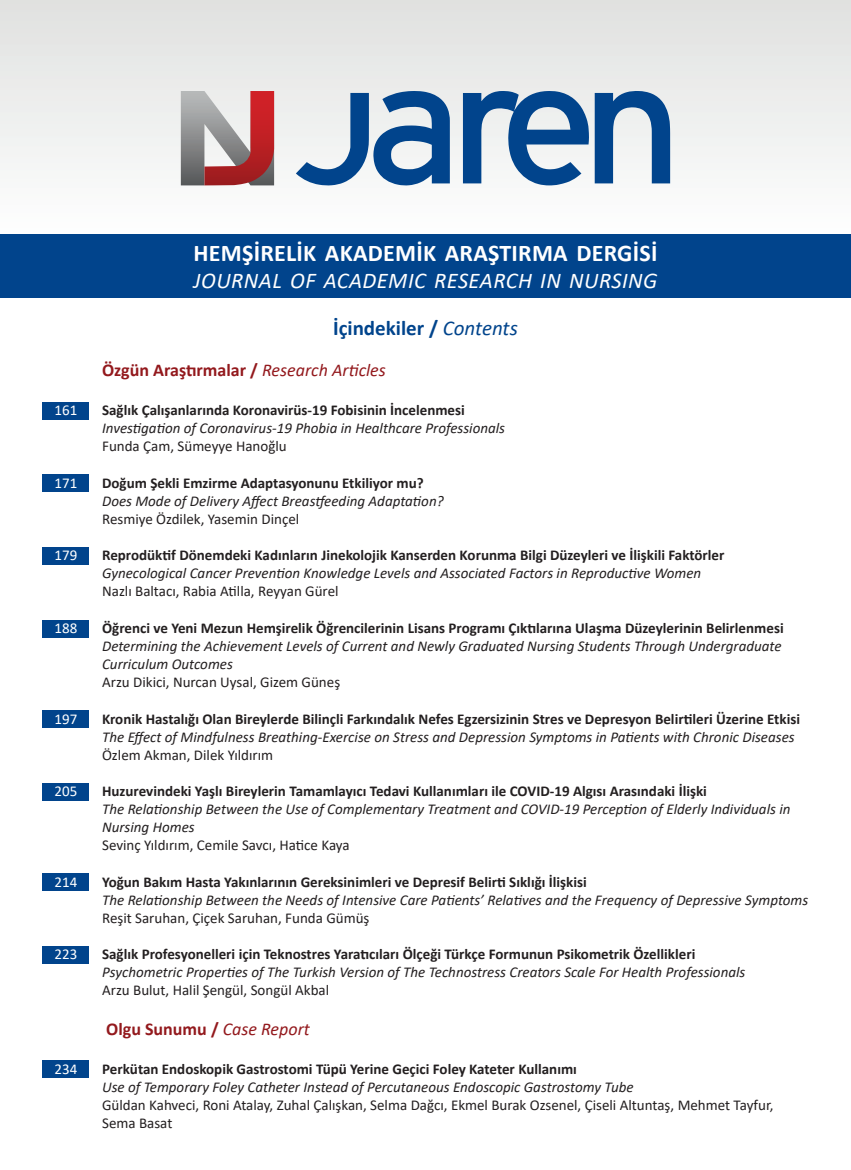
<style>
.page{position:relative;width:851px;height:1170px;background:#fff}
.page>*{position:absolute;margin:0;border:0;box-sizing:border-box;transform-origin:0 0}
.t1{font:700 24px "Calibri";letter-spacing:.01em;color:#fff}
.t2{font:italic 22.5px "Calibri";letter-spacing:.02em;color:#fff}
.t3{font:700 21px "Calibri";color:#01448c}
.İçindekiler_Bölüm_Başlık{font:700 18px "Calibri";color:#93191d}
.İçindekiler_Başlık_2{font:italic 15px/18px "Calibri";color:#231f20}
.İçindekiler_Başlık_1{font:700 15px "Calibri";color:#231f20}
.İçindekiler_Yazarlar{font:15px/18px "Calibri";color:#231f20}
.Sayfa_No{font:15px "Calibri";color:#fff}
.s1{font-weight:400;font-style:italic}
</style>
<div class="page">
<div style="left:0;top:0;width:850px;height:234px;background:linear-gradient(to bottom,#e0e1df,#fdfefe)"></div>
<div style="left:0;top:234px;width:850px;height:64px;background:#01448c"></div>
<svg style="left:181px;top:91px;width:93px;height:94px;background:#af8081"></svg>
<svg style="left:463px;top:91px;width:207px;height:94px"></svg>
<svg style="left:296px;top:91px;width:154px;height:95px"></svg>
<div style="left:43px;top:402px;width:46px;height:18px;background:#01448c"></div>
<div style="left:43px;top:474px;width:46px;height:18px;background:#01448c"></div>
<div style="left:43px;top:547px;width:46px;height:18px;background:#01448c"></div>
<div style="left:43px;top:619px;width:46px;height:18px;background:#01448c"></div>
<div style="left:43px;top:710px;width:46px;height:18px;background:#01448c"></div>
<div style="left:43px;top:782px;width:46px;height:18px;background:#01448c"></div>
<div style="left:43px;top:873px;width:46px;height:18px;background:#01448c"></div>
<div style="left:43px;top:945px;width:46px;height:18px;background:#01448c"></div>
<div style="left:43px;top:1060px;width:46px;height:18px;background:#01448c"></div>
<p class="t1" style="left:193px;top:236px;width:465px">HEMŞİRELİK AKADEMİK ARAŞTIRMA DERGİSİ</p>
<p class="t2" style="left:193px;top:265px;width:465px">JOURNAL OF ACADEMIC RESEARCH IN NURSING</p>
<p class="t3" style="left:333px;top:313px;width:186px">İçindekiler / <span class="s1">Contents</span></p>
<p class="İçindekiler_Bölüm_Başlık" style="left:102px;top:357px;width:285px">Özgün Araştırmalar / <span class="s1">Research Articles</span></p>
<p class="Sayfa_No" style="left:55px;top:400px;width:24px">161</p>
<p class="İçindekiler_Başlık_1" style="left:102px;top:399px;width:364px">Sağlık Çalışanlarında Koronavirüs-19 Fobisinin İncelenmesi</p>
<p class="İçindekiler_Başlık_2" style="left:102px;top:418px;width:404px">Investigation of Coronavirus-19 Phobia in Healthcare Professionals</p>
<p class="İçindekiler_Yazarlar" style="left:102px;top:437px;width:186px">Funda Çam, Sümeyye Hanoğlu</p>
<p class="Sayfa_No" style="left:55px;top:472px;width:24px">171</p>
<p class="İçindekiler_Başlık_1" style="left:102px;top:472px;width:323px">Doğum Şekli Emzirme Adaptasyonunu Etkiliyor mu?</p>
<p class="İçindekiler_Başlık_2" style="left:102px;top:491px;width:343px">Does Mode of Delivery Affect Breastfeeding Adaptation?</p>
<p class="İçindekiler_Yazarlar" style="left:102px;top:509px;width:199px">Resmiye Özdilek, Yasemin Dinçel</p>
<p class="Sayfa_No" style="left:55px;top:545px;width:24px">179</p>
<p class="İçindekiler_Başlık_1" style="left:102px;top:544px;width:623px">Reprodüktif Dönemdeki Kadınların Jinekolojik Kanserden Korunma Bilgi Düzeyleri ve İlişkili Faktörler</p>
<p class="İçindekiler_Başlık_2" style="left:102px;top:563px;width:600px">Gynecological Cancer Prevention Knowledge Levels and Associated Factors in Reproductive Women</p>
<p class="İçindekiler_Yazarlar" style="left:102px;top:582px;width:238px">Nazlı Baltacı, Rabia Atilla, Reyyan Gürel</p>
<p class="Sayfa_No" style="left:55px;top:617px;width:24px">188</p>
<p class="İçindekiler_Başlık_1" style="left:102px;top:617px;width:683px">Öğrenci ve Yeni Mezun Hemşirelik Öğrencilerinin Lisans Programı Çıktılarına Ulaşma Düzeylerinin Belirlenmesi</p>
<p class="İçindekiler_Başlık_2" style="left:102px;top:636px;width:681px">Determining the Achievement Levels of Current and Newly Graduated Nursing Students Through Undergraduate<br>Curriculum Outcomes</p>
<p class="İçindekiler_Yazarlar" style="left:102px;top:672px;width:239px">Arzu Dikici, Nurcan Uysal, Gizem Güneş</p>
<p class="Sayfa_No" style="left:55px;top:708px;width:24px">197</p>
<p class="İçindekiler_Başlık_1" style="left:102px;top:708px;width:699px">Kronik Hastalığı Olan Bireylerde Bilinçli Farkındalık Nefes Egzersizinin Stres ve Depresyon Belirtileri Üzerine Etkisi</p>
<p class="İçindekiler_Başlık_2" style="left:102px;top:726px;width:694px">The Effect of Mindfulness Breathing-Exercise on Stress and Depression Symptoms in Patients with Chronic Diseases</p>
<p class="İçindekiler_Yazarlar" style="left:102px;top:745px;width:172px">Özlem Akman, Dilek Yıldırım</p>
<p class="Sayfa_No" style="left:55px;top:780px;width:24px">205</p>
<p class="İçindekiler_Başlık_1" style="left:102px;top:780px;width:606px">Huzurevindeki Yaşlı Bireylerin Tamamlayıcı Tedavi Kullanımları ile COVID-19 Algısı Arasındaki İlişki</p>
<p class="İçindekiler_Başlık_2" style="left:102px;top:799px;width:689px">The Relationship Between the Use of Complementary Treatment and COVID-19 Perception of Elderly Individuals in<br>Nursing Homes</p>
<p class="İçindekiler_Yazarlar" style="left:102px;top:835px;width:249px">Sevinç Yıldırım, Cemile Savcı, Hatice Kaya</p>
<p class="Sayfa_No" style="left:55px;top:871px;width:24px">214</p>
<p class="İçindekiler_Başlık_1" style="left:102px;top:871px;width:486px">Yoğun Bakım Hasta Yakınlarının Gereksinimleri ve Depresif Belirti Sıklığı İlişkisi</p>
<p class="İçindekiler_Başlık_2" style="left:102px;top:890px;width:707px">The Relationship Between the Needs of Intensive Care Patients’ Relatives and the Frequency of Depressive Symptoms</p>
<p class="İçindekiler_Yazarlar" style="left:102px;top:908px;width:269px">Reşit Saruhan, Çiçek Saruhan, Funda Gümüş</p>
<p class="Sayfa_No" style="left:55px;top:943px;width:24px">223</p>
<p class="İçindekiler_Başlık_1" style="left:102px;top:943px;width:594px">Sağlık Profesyonelleri için Teknostres Yaratıcıları Ölçeği Türkçe Formunun Psikometrik Özellikleri</p>
<p class="İçindekiler_Başlık_2" style="left:102px;top:962px;width:644px">Psychometric Properties of The Turkish Version of The Technostress Creators Scale For Health Professionals</p>
<p class="İçindekiler_Yazarlar" style="left:102px;top:980px;width:228px">Arzu Bulut, Halil Şengül, Songül Akbal</p>
<p class="İçindekiler_Bölüm_Başlık" style="left:106px;top:1015px;width:205px">Olgu Sunumu / <span class="s1">Case Report</span></p>
<p class="Sayfa_No" style="left:55px;top:1058px;width:24px">234</p>
<p class="İçindekiler_Başlık_1" style="left:102px;top:1058px;width:476px">Perkütan Endoskopik Gastrostomi Tüpü Yerine Geçici Foley Kateter Kullanımı</p>
<p class="İçindekiler_Başlık_2" style="left:102px;top:1077px;width:533px">Use of Temporary Foley Catheter Instead of Percutaneous Endoscopic Gastrostomy Tube</p>
<p class="İçindekiler_Yazarlar" style="left:102px;top:1095px;width:673px">Güldan Kahveci, Roni Atalay, Zuhal Çalışkan, Selma Dağcı, Ekmel Burak Ozsenel, Çiseli Altuntaş, Mehmet Tayfur,<br>Sema Basat</p>
</div>
